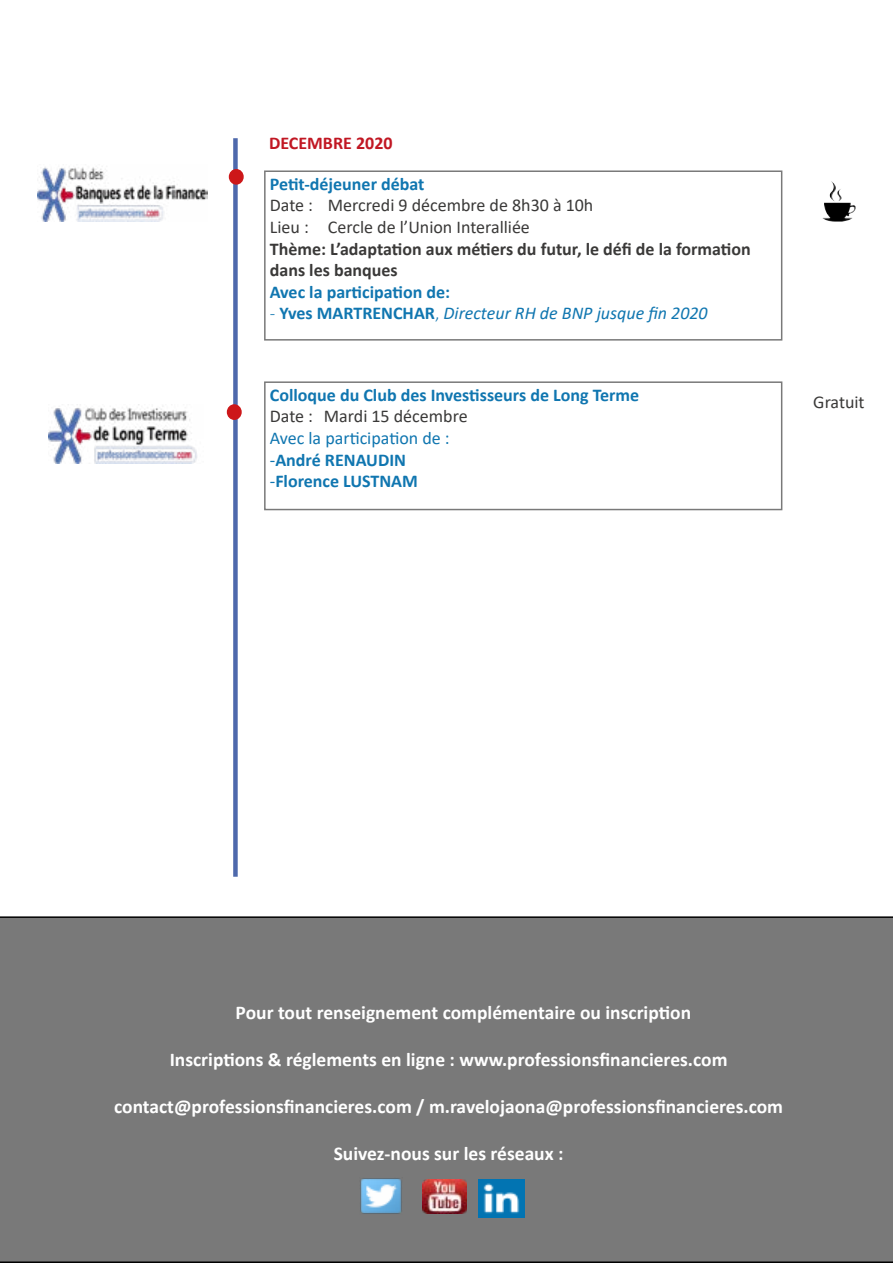
<style>
.page{position:relative;width:893px;height:1263px;background:#fff}
.page>*{position:absolute;margin:0;border:0;box-sizing:border-box;transform-origin:0 0}
.t1{font:700 19.5px "Calibri";color:#fff}
.t2{font:700 18px/21.6px "Calibri";color:#1076b0}
.t3{font:18px/21.6px "Calibri";color:#3a3938}
.t4{font:700 18px/21.6px "Calibri";color:#3a3938}
.t5{font:italic 18px "Calibri";color:#1076b0}
.t6{font:700 18px "Calibri";color:#c11723}
.s1{font-weight:300;font-style:normal}
.s2{font-weight:700;font-style:normal}
.s3{font-weight:400}
</style>
<div class="page">
<div style="left:233px;top:138px;width:5px;height:739px;background:#4e69ac"></div>
<div style="left:230px;top:170px;width:13px;height:14px;background:#cd1719;border-radius:50%"></div>
<div style="left:229px;top:169px;width:15px;height:16px;border:2px solid #cd1719;border-radius:50%"></div>
<div style="left:0;top:916px;width:893px;height:347px;background:#797979"></div>
<img style="left:359px;top:1177px;width:44px;height:38px">
<img style="left:422px;top:1179px;width:44px;height:35px">
<img style="left:478px;top:1179px;width:46px;height:39px">
<div style="left:264px;top:170px;width:518px;height:171px;border:2px solid #797979"></div>
<img style="left:822px;top:181px;width:34px;height:41px">
<img style="left:37px;top:167px;width:170px;height:55px">
<img style="left:49px;top:404px;width:148px;height:59px">
<div style="left:264px;top:381px;width:518px;height:129px;border:2px solid #797979"></div>
<div style="left:228px;top:405px;width:13px;height:14px;background:#cd1719;border-radius:50%"></div>
<div style="left:227px;top:404px;width:15px;height:16px;border:2px solid #cd1719;border-radius:50%"></div>
<p class="t6" style="left:269px;top:130px;width:125px">DECEMBRE 2020</p>
<p class="t2" style="left:270px;top:173px;width:156px">Petit-déjeuner débat</p>
<p class="t3" style="left:270px;top:194px;width:325px">Date : Mercredi 9 décembre de 8h30 à 10h<br>Lieu : Cercle de l’Union Interalliée</p>
<p class="t4" style="left:270px;top:238px;width:482px">Thème: L’adaptation aux métiers du futur, le défi de la formation dans les banques</p>
<p class="t2" style="left:270px;top:281px;width:182px">Avec la participation de:</p>
<p class="t5" style="left:270px;top:301px;width:439px"><span class="s1">-</span> <span class="s2">Yves MARTRENCHAR</span><span class="s1">,</span> Directeur RH de BNP jusque fin 2020</p>
<p class="t2" style="left:270px;top:384px;width:371px">Colloque du Club des Investisseurs de Long Terme</p>
<p class="t3" style="left:270px;top:405px;width:199px">Date : Mardi 15 décembre</p>
<p class="t2" style="left:270px;top:427px;width:181px"><span class="s3">Avec la participation de : -</span>André RENAUDIN <span class="s3">-</span>Florence LUSTNAM</p>
<p class="t3" style="left:813px;top:391px;width:53px">Gratuit</p>
<p class="t1" style="left:236px;top:999px;width:457px">Pour tout renseignement complémentaire ou inscription</p>
<p class="t1" style="left:170px;top:1046px;width:559px">Inscriptions &amp; réglements en ligne : www.professionsfinancieres.com</p>
<p class="t1" style="left:114px;top:1092px;width:670px">contact@professionsfinancieres.com / m.ravelojaona@professionsfinancieres.com</p>
<p class="t1" style="left:334px;top:1139px;width:231px">Suivez-nous sur les réseaux :</p>
</div>
